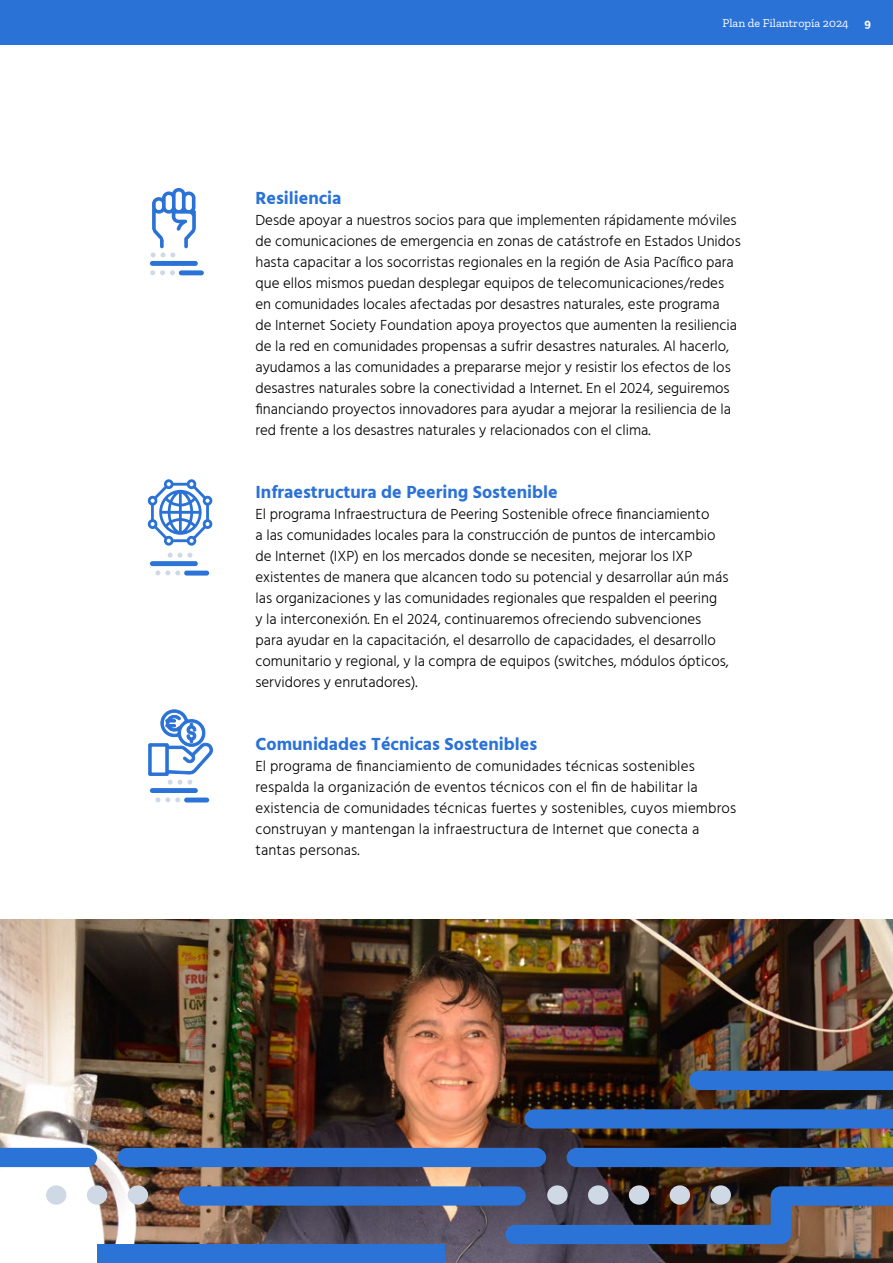
<style>
.page{position:relative;width:893px;height:1263px;background:#fff}
.page>*{position:absolute;margin:0;border:0;box-sizing:border-box;transform-origin:0 0}
.t1{font:700 18px "Hind";color:#2b72d6}
.t2{font:300 15px/21px "Hind";color:#000}
.t3{font:12px "Zilla Slab";color:#fff}
.t4{font:700 12px "Zilla Slab";color:#fff}
</style>
<div class="page">
<div style="left:0;top:0;width:893px;height:45px;background:#2b72d6"></div>
<div style="left:150px;top:261px;width:48px;height:5px;background:#2b73d6;border-radius:2px"></div>
<div style="left:179px;top:270px;width:25px;height:5px;background:#2b73d6;border-radius:2px"></div>
<svg style="left:151px;top:188px;width:45px;height:69px"></svg>
<svg style="left:150px;top:270px;width:25px;height:5px"></svg>
<div style="left:150px;top:561px;width:48px;height:5px;background:#2b73d6;border-radius:2px"></div>
<hr style="left:184px;top:571px;width:25px;height:4px;background:#2b73d6;border-radius:2px">
<svg style="left:168px;top:553px;width:24px;height:5px"></svg>
<svg style="left:156px;top:570px;width:24px;height:5px"></svg>
<div style="left:150px;top:788px;width:48px;height:5px;background:#2b73d6;border-radius:2px"></div>
<div style="left:184px;top:797px;width:25px;height:5px;background:#2b73d6;border-radius:2px"></div>
<svg style="left:156px;top:797px;width:24px;height:5px"></svg>
<svg style="left:147px;top:479px;width:66px;height:67px"></svg>
<svg style="left:148px;top:709px;width:65px;height:75px"></svg>
<img style="left:0;top:920px;width:893px;height:343px">
<div style="left:689px;top:1071px;width:204px;height:19px;background:#2b73d6"></div>
<div style="left:0;top:1148px;width:97px;height:19px;background:#2b73d6"></div>
<div style="left:117px;top:1148px;width:429px;height:19px;background:#2b73d6"></div>
<div style="left:567px;top:1148px;width:326px;height:19px;background:#2b73d6"></div>
<div style="left:524px;top:1109px;width:369px;height:19px;background:#2b73d6"></div>
<div style="left:97px;top:1244px;width:347px;height:19px;background:#2b73d6"></div>
<svg style="left:46px;top:1185px;width:102px;height:20px"></svg>
<img style="left:179px;top:1185px;width:714px;height:59px">
<p class="t3" style="left:722px;top:16px;width:128px">Plan de Filantropía 2024</p>
<p class="t4" style="left:864px;top:16px;width:8px">9</p>
<p class="t1" style="left:255px;top:187px;width:88px">Resiliencia</p>
<p class="t2" style="left:255px;top:210px;width:487px">Desde apoyar a nuestros socios para que implementen rápidamente móviles de comunicaciones de emergencia en zonas de catástrofe en Estados Unidos hasta capacitar a los socorristas regionales en la región de Asia Pacífico para que ellos mismos puedan desplegar equipos de telecomunicaciones/redes en comunidades locales afectadas por desastres naturales, este programa<br>de Internet Society Foundation apoya proyectos que aumenten la resiliencia de la red en comunidades propensas a sufrir desastres naturales. Al hacerlo, ayudamos a las comunidades a prepararse mejor y resistir los efectos de los desastres naturales sobre la conectividad a Internet. En el 2024, seguiremos financiando proyectos innovadores para ayudar a mejorar la resiliencia de la red frente a los desastres naturales y relacionados con el clima.</p>
<p class="t1" style="left:255px;top:481px;width:304px">Infraestructura de Peering Sostenible</p>
<p class="t2" style="left:255px;top:504px;width:475px">El programa Infraestructura de Peering Sostenible ofrece financiamiento<br>a las comunidades locales para la construcción de puntos de intercambio de Internet (IXP) en los mercados donde se necesiten, mejorar los IXP existentes de manera que alcancen todo su potencial y desarrollar aún más las organizaciones y las comunidades regionales que respalden el peering<br>y la interconexión. En el 2024, continuaremos ofreciendo subvenciones para ayudar en la capacitación, el desarrollo de capacidades, el desarrollo comunitario y regional, y la compra de equipos (switches, módulos ópticos, servidores y enrutadores).</p>
<p class="t1" style="left:255px;top:733px;width:283px">Comunidades Técnicas Sostenibles</p>
<p class="t2" style="left:255px;top:756px;width:482px">El programa de financiamiento de comunidades técnicas sostenibles respalda la organización de eventos técnicos con el fin de habilitar la existencia de comunidades técnicas fuertes y sostenibles, cuyos miembros construyan y mantengan la infraestructura de Internet que conecta a tantas personas.</p>
</div>
